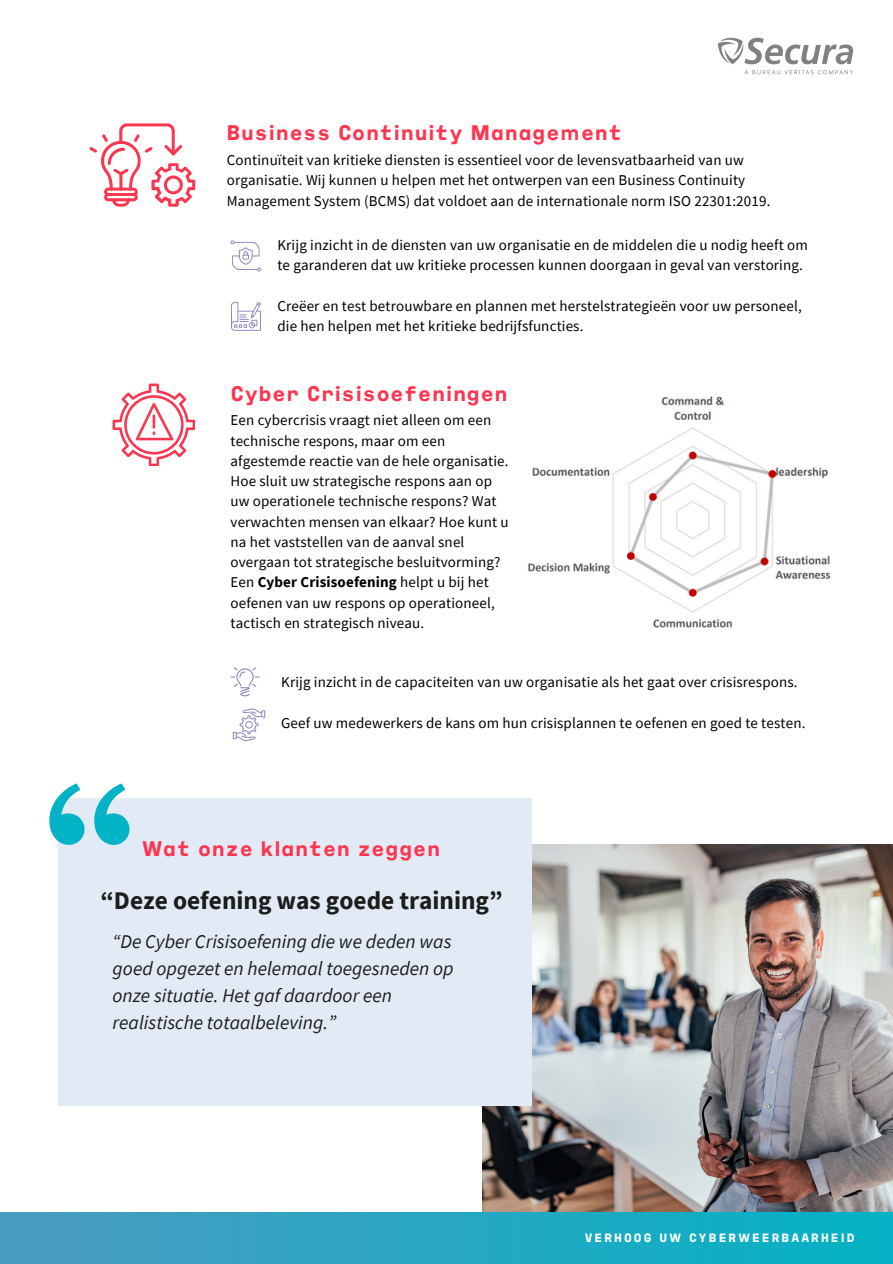
<style>
.page{position:relative;width:893px;height:1264px;background:#fff}
.page>*{position:absolute;margin:0;border:0;box-sizing:border-box;transform-origin:0 0}
.t1{font:700 25.35px "Source Sans Pro";color:#1d1d1b}
.t2{font:700 expanded 21px "Bureau Veritas";letter-spacing:.01em;color:#fc3650}
.t3{font:italic 19.5px/27px "Source Sans Pro";color:#1d1d1b}
.t4{font:15px/20.2px "Source Sans Pro";letter-spacing:.01em;color:#000}
.t5{font:700 expanded 12px "Bureau Veritas";letter-spacing:.17em;color:#fff}
.s1{font-weight:700}
</style>
<div class="page">
<img style="left:718px;top:37px;width:135px;height:38px">
<div style="left:0;top:1212px;width:892px;height:51px;background:linear-gradient(to right,#4b9bc1,#03b2c4)"></div>
<img style="left:482px;top:845px;width:410px;height:366px">
<div style="left:59px;top:798px;width:472px;height:307px;background:#e2eaf6"></div>
<svg style="left:89px;top:123px;width:106px;height:84px"></svg>
<svg style="left:49px;top:783px;width:80px;height:62px"></svg>
<svg style="left:230px;top:240px;width:31px;height:31px"></svg>
<svg style="left:231px;top:302px;width:30px;height:29px"></svg>
<svg style="left:113px;top:383px;width:82px;height:82px"></svg>
<svg style="left:230px;top:667px;width:29px;height:29px"></svg>
<svg style="left:233px;top:708px;width:32px;height:33px"></svg>
<img style="left:528px;top:396px;width:303px;height:232px">
<p class="t2" style="left:227px;top:126px;width:396px">Business Continuity Management</p>
<p class="t4" style="left:227px;top:150px;width:545px">Continuïteit van kritieke diensten is essentieel voor de levensvatbaarheid van uw organisatie. Wij kunnen u helpen met het ontwerpen van een Business Continuity<br>Management System (BCMS) dat voldoet aan de internationale norm ISO 22301:2019.</p>
<h4 class="t4" style="left:277px;top:234px;width:532px">Krijg inzicht in de diensten van uw organisatie en de middelen die u nodig heeft om te garanderen dat uw kritieke processen kunnen doorgaan in geval van verstoring.</h4>
<h4 class="t4" style="left:277px;top:295px;width:526px">Creëer en test betrouwbare en plannen met herstelstrategieën voor uw personeel, die hen helpen met het kritieke bedrijfsfuncties.</h4>
<p class="t2" style="left:230px;top:386px;width:279px">Cyber Crisisoefeningen</p>
<p class="t4" style="left:230px;top:410px;width:279px">Een cybercrisis vraagt niet alleen om een technische respons, maar om een afgestemde reactie van de hele organisatie.<br>Hoe sluit uw strategische respons aan op uw operationele technische respons? Wat verwachten mensen van elkaar? Hoe kunt u na het vaststellen van de aanval snel overgaan tot strategische besluitvorming?<br>Een <span class="s1">Cyber Crisisoefening</span> helpt u bij het oefenen van uw respons op operationeel, tactisch en strategisch niveau.</p>
<p class="t4" style="left:281px;top:671px;width:518px">Krijg inzicht in de capaciteiten van uw organisatie als het gaat over crisisrespons.</p>
<p class="t4" style="left:281px;top:712px;width:525px">Geef uw medewerkers de kans om hun crisisplannen te oefenen en goed te testen.</p>
<p class="t2" style="left:142px;top:841px;width:299px">Wat onze klanten zeggen</p>
<h4 class="t1" style="left:100px;top:884px;width:404px">“Deze oefening was goede training”</h4>
<p class="t3" style="left:113px;top:927px;width:342px">“De Cyber Crisisoefening die we deden was goed opgezet en helemaal toegesneden op onze situatie. Het gaf daardoor een realistische totaalbeleving.”</p>
<p class="t5" style="left:584px;top:1233px;width:271px">VERHOOG UW CYBERWEERBAARHEID</p>
</div>
